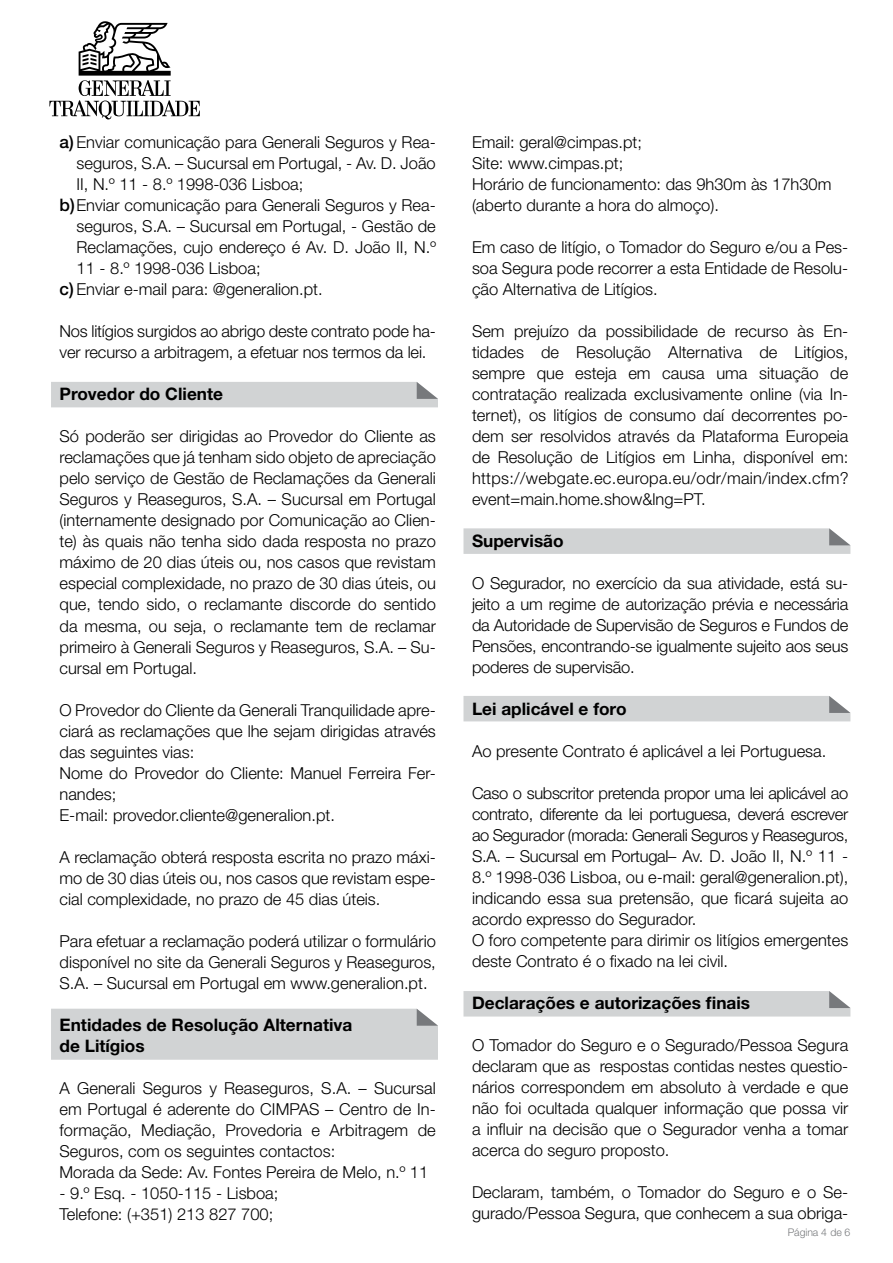
<style>
.page{position:relative;width:893px;height:1263px;background:#fff}
.page>*{position:absolute;margin:0;border:0;box-sizing:border-box;transform-origin:0 0}
.t1{font:700 17.25px/21px "Helvetica Neue LT Std";color:#000}
.t2{font:300 16.5px/21px "Helvetica Neue LT Std";color:#000}
.t3{font:300 10.5px "Helvetica Neue LT Std";letter-spacing:-.005em;color:#77797c}
.s1{font-weight:500;font-size:17.25px}
</style>
<div class="page">
<svg style="left:49px;top:21px;width:151px;height:98px"></svg>
<div style="left:51px;top:1009px;width:387px;height:51px;background:#d1d3d4"></div>
<div style="left:51px;top:382px;width:387px;height:25px;background:#d1d3d4"></div>
<svg style="left:463px;top:528px;width:387px;height:26px;background:#d1d2d3"></svg>
<div style="left:463px;top:696px;width:387px;height:25px;background:#d1d3d4"></div>
<div style="left:463px;top:991px;width:387px;height:25px;background:#d1d3d4"></div>
<p class="t2" style="left:60px;top:132px;width:378px"><span class="s1">a)</span> Enviar comunicação para Generali Seguros y Rea-</p>
<p class="t2" style="left:77px;top:153px;width:361px">seguros, S.A. – Sucursal em Portugal, - Av. D. João</p>
<p class="t2" style="left:77px;top:174px;width:228px">II, N.º 11 - 8.º 1998-036 Lisboa;</p>
<p class="t2" style="left:60px;top:195px;width:378px"><span class="s1">b)</span>Enviar comunicação para Generali Seguros y Rea-</p>
<p class="t2" style="left:77px;top:216px;width:361px">seguros, S.A. – Sucursal em Portugal, - Gestão de</p>
<p class="t2" style="left:77px;top:237px;width:361px">Reclamações, cujo endereço é Av. D. João II, N.º</p>
<p class="t2" style="left:77px;top:258px;width:186px">11 - 8.º 1998-036 Lisboa;</p>
<p class="t2" style="left:60px;top:279px;width:265px"><span class="s1">c)</span> Enviar e-mail para: @generalion.pt.</p>
<p class="t2" style="left:60px;top:321px;width:378px">Nos litígios surgidos ao abrigo deste contrato pode ha&shy;ver recurso a arbitragem, a efetuar nos termos da lei.</p>
<p class="t1" style="left:60px;top:383px;width:165px">Provedor do Cliente</p>
<p class="t2" style="left:60px;top:426px;width:378px;text-align:justify">Só poderão ser dirigidas ao Provedor do Cliente as reclamações que já tenham sido objeto de apreciação pelo serviço de Gestão de Reclamações da Generali Seguros y Reaseguros, S.A. – Sucursal em Portugal (internamente designado por Comunicação ao Clien&shy;te) às quais não tenha sido dada resposta no prazo máximo de 20 dias úteis ou, nos casos que revistam especial complexidade, no prazo de 30 dias úteis, ou que, tendo sido, o reclamante discorde do sentido da mesma, ou seja, o reclamante tem de reclamar primeiro à Generali Seguros y Reaseguros, S.A. – Su&shy;cursal em Portugal.</p>
<p class="t2" style="left:60px;top:699px;width:378px">O Provedor do Cliente da Generali Tranquilidade apre&shy;ciará as reclamações que lhe sejam dirigidas através das seguintes vias:<br>Nome do Provedor do Cliente: Manuel Ferreira Fer&shy;nandes;<br>E-mail: provedor.cliente@generalion.pt.</p>
<p class="t2" style="left:60px;top:846px;width:378px;text-align:justify">A reclamação obterá resposta escrita no prazo máxi&shy;mo de 30 dias úteis ou, nos casos que revistam espe&shy;cial complexidade, no prazo de 45 dias úteis.</p>
<p class="t2" style="left:60px;top:930px;width:378px;text-align:justify">Para efetuar a reclamação poderá utilizar o formulário disponível no site da Generali Seguros y Reaseguros, S.A. – Sucursal em Portugal em www.generalion.pt.</p>
<p class="t1" style="left:60px;top:1013px;width:294px">Entidades de Resolução Alternativa de Litígios</p>
<p class="t2" style="left:60px;top:1077px;width:378px">A Generali Seguros y Reaseguros, S.A. – Sucursal em Portugal é aderente do CIMPAS – Centro de In&shy;formação, Mediação, Provedoria e Arbitragem de Seguros, com os seguintes contactos:<br>Morada da Sede: Av. Fontes Pereira de Melo, n.º 11</p>
<p class="t2" style="left:60px;top:1182px;width:220px">- 9.º Esq. - 1050-115 - Lisboa;<br>Telefone: (+351) 213 827 700;</p>
<p class="t2" style="left:472px;top:131px;width:361px">Email: geral@cimpas.pt;<br>Site: www.cimpas.pt;<br>Horário de funcionamento: das 9h30m às 17h30m (aberto durante a hora do almoço).</p>
<p class="t2" style="left:472px;top:236px;width:378px;text-align:justify">Em caso de litígio, o Tomador do Seguro e/ou a Pes&shy;soa Segura pode recorrer a esta Entidade de Resolu&shy;ção Alternativa de Litígios.</p>
<p class="t2" style="left:472px;top:320px;width:378px;text-align:justify">Sem prejuízo da possibilidade de recurso às En&shy;tidades de Resolução Alternativa de Litígios, sempre que esteja em causa uma situação de contratação realizada exclusivamente online (via In&shy;ternet), os litígios de consumo daí decorrentes po&shy;dem ser resolvidos através da Plataforma Europeia de Resolução de Litígios em Linha, disponível em: https://webgate.ec.europa.eu/odr/main/index.cfm? event=main.home.show&amp;lng=PT.</p>
<p class="t1" style="left:472px;top:530px;width:93px">Supervisão</p>
<p class="t2" style="left:472px;top:572px;width:378px;text-align:justify">O Segurador, no exercício da sua atividade, está su&shy;jeito a um regime de autorização prévia e necessária da Autoridade de Supervisão de Seguros e Fundos de Pensões, encontrando-se igualmente sujeito aos seus poderes de supervisão.</p>
<p class="t1" style="left:472px;top:698px;width:156px">Lei aplicável e foro</p>
<p class="t2" style="left:472px;top:740px;width:356px">Ao presente Contrato é aplicável a lei Portuguesa.</p>
<p class="t2" style="left:472px;top:782px;width:378px">Caso o subscritor pretenda propor uma lei aplicável ao contrato, diferente da lei portuguesa, deverá escrever ao Segurador (morada: Generali Seguros y Reaseguros, S.A. – Sucursal em Portugal– Av. D. João II, N.º 11 - 8.º 1998-036 Lisboa, ou e-mail: geral@generalion.pt), indicando essa sua pretensão, que ficará sujeita ao acordo expresso do Segurador.<br>O foro competente para dirimir os litígios emergentes deste Contrato é o fixado na lei civil.</p>
<p class="t1" style="left:472px;top:992px;width:280px">Declarações e autorizações finais</p>
<p class="t2" style="left:472px;top:1034px;width:378px;text-align:justify">O Tomador do Seguro e o Segurado/Pessoa Segura declaram que as respostas contidas nestes questio&shy;nários correspondem em absoluto à verdade e que não foi ocultada qualquer informação que possa vir a influir na decisão que o Segurador venha a tomar acerca do seguro proposto.</p>
<p class="t2" style="left:472px;top:1181px;width:378px">Declaram, também, o Tomador do Seguro e o Se&shy;gurado/Pessoa Segura, que conhecem a sua obriga-</p>
<p class="t3" style="left:788px;top:1226px;width:64px">Página 4 de 6</p>
</div>
